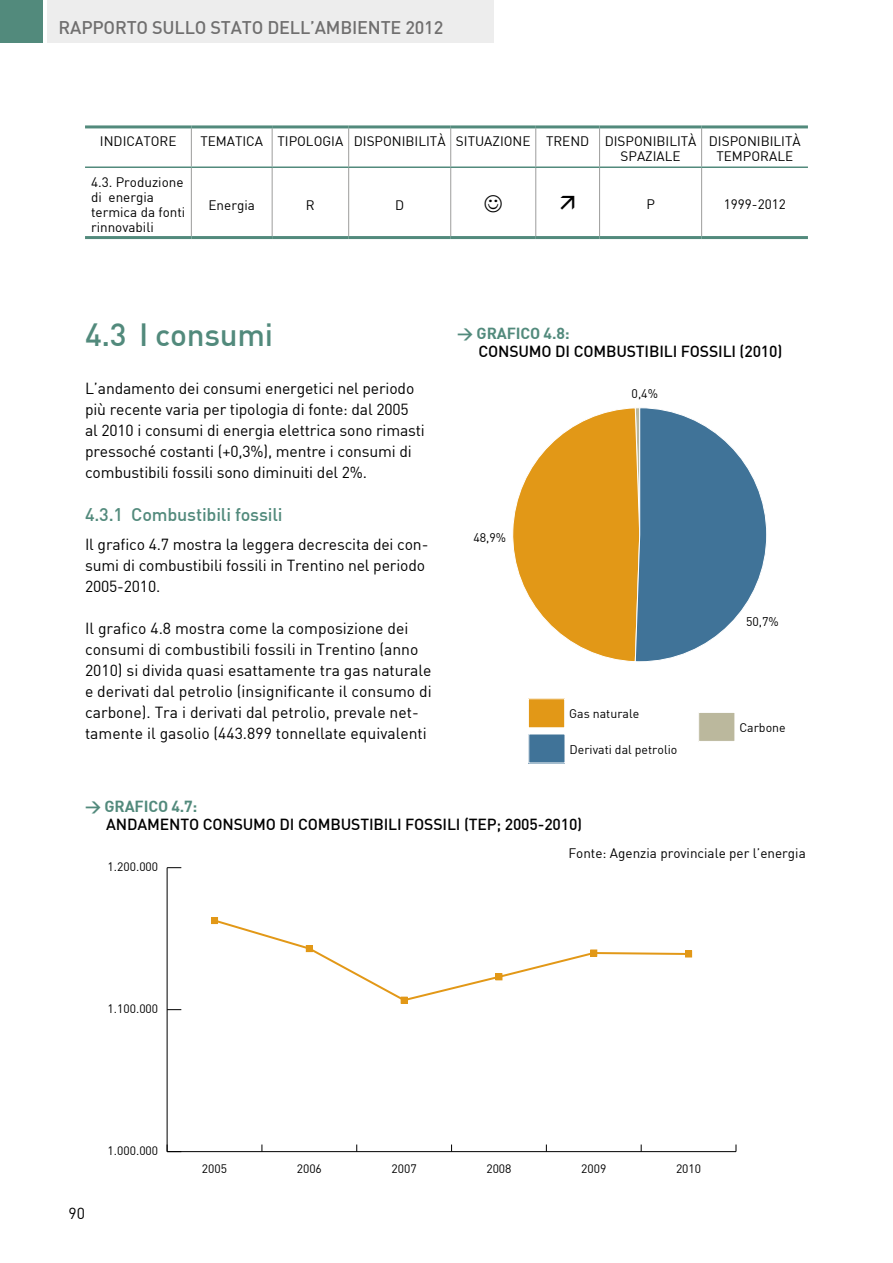
<style>
.page{position:relative;width:893px;height:1263px;background:#fff}
.page>*{position:absolute;margin:0;border:0;box-sizing:border-box;transform-origin:0 0}
.t1{font:500 31.5px "DIN";letter-spacing:-.01em;color:#528a7c}
.t2{font:500 18px "DIN";letter-spacing:-.01em;color:#706f6f}
.t3{font:500 18px "DIN";letter-spacing:-.01em;color:#528a7c}
.t4{font:15.75px/21px "DIN";letter-spacing:-.01em;color:#000}
.t5{font:500 15.75px "DIN";letter-spacing:-.01em;color:#000}
.t6{font:15.75px "DIN Bold";letter-spacing:-.01em;color:#528a7c}
.t7{font:13.5px/15px "DIN";color:#000}
.t8{font:12.3px "DIN";color:#000}
.t9{font:12px "DIN";color:#000}
</style>
<div class="page">
<hr style="left:191px;top:128px;width:1px;height:38px;background:#9d9d9c">
<hr style="left:272px;top:128px;width:1px;height:38px;background:#9d9d9c">
<hr style="left:348px;top:128px;width:1px;height:38px;background:#9d9d9c">
<hr style="left:450px;top:128px;width:1px;height:38px;background:#9d9d9c">
<hr style="left:535px;top:128px;width:1px;height:38px;background:#9d9d9c">
<hr style="left:599px;top:128px;width:1px;height:38px;background:#9d9d9c">
<hr style="left:701px;top:128px;width:1px;height:38px;background:#9d9d9c">
<hr style="left:191px;top:168px;width:1px;height:68px;background:#9d9d9c">
<hr style="left:272px;top:168px;width:1px;height:68px;background:#9d9d9c">
<hr style="left:348px;top:168px;width:1px;height:68px;background:#9d9d9c">
<hr style="left:450px;top:168px;width:1px;height:68px;background:#9d9d9c">
<hr style="left:535px;top:168px;width:1px;height:68px;background:#9d9d9c">
<hr style="left:599px;top:168px;width:1px;height:68px;background:#9d9d9c">
<hr style="left:701px;top:168px;width:1px;height:68px;background:#9d9d9c">
<hr style="left:85px;top:166px;width:106px;height:2px;background:#528a7c">
<hr style="left:191px;top:166px;width:81px;height:2px;background:#528a7c">
<hr style="left:272px;top:166px;width:77px;height:2px;background:#528a7c">
<hr style="left:349px;top:166px;width:102px;height:2px;background:#528a7c">
<hr style="left:451px;top:166px;width:85px;height:2px;background:#528a7c">
<hr style="left:536px;top:166px;width:64px;height:2px;background:#528a7c">
<hr style="left:600px;top:166px;width:102px;height:2px;background:#528a7c">
<hr style="left:702px;top:166px;width:106px;height:2px;background:#528a7c">
<hr style="left:85px;top:125px;width:106px;height:3px;background:#528a7c">
<hr style="left:191px;top:125px;width:81px;height:3px;background:#528a7c">
<hr style="left:272px;top:125px;width:77px;height:3px;background:#528a7c">
<hr style="left:349px;top:125px;width:102px;height:3px;background:#528a7c">
<hr style="left:451px;top:125px;width:85px;height:3px;background:#528a7c">
<hr style="left:536px;top:125px;width:64px;height:3px;background:#528a7c">
<hr style="left:600px;top:125px;width:102px;height:3px;background:#528a7c">
<hr style="left:702px;top:125px;width:106px;height:3px;background:#528a7c">
<hr style="left:85px;top:236px;width:106px;height:3px;background:#528a7c">
<hr style="left:191px;top:236px;width:81px;height:3px;background:#528a7c">
<hr style="left:272px;top:236px;width:77px;height:3px;background:#528a7c">
<hr style="left:349px;top:236px;width:102px;height:3px;background:#528a7c">
<hr style="left:451px;top:236px;width:85px;height:3px;background:#528a7c">
<hr style="left:536px;top:236px;width:64px;height:3px;background:#528a7c">
<hr style="left:600px;top:236px;width:102px;height:3px;background:#528a7c">
<hr style="left:702px;top:236px;width:106px;height:3px;background:#528a7c">
<hr style="left:167px;top:1151px;width:569px;height:1px;background:#000">
<hr style="left:167px;top:868px;width:1px;height:283px;background:#000">
<svg style="left:167px;top:1009px;width:14px;height:1px"></svg>
<svg style="left:167px;top:867px;width:14px;height:1px"></svg>
<div style="left:211px;top:917px;width:7px;height:7px;border:1px solid #e29817"></div>
<div style="left:401px;top:997px;width:7px;height:7px;border:1px solid #e29817"></div>
<svg style="left:212px;top:918px;width:480px;height:85px"></svg>
<div style="left:685px;top:950px;width:7px;height:7px;border:1px solid #e29817"></div>
<div style="left:699px;top:712px;width:36px;height:29px;background:#bbb89d"></div>
<div style="left:698px;top:712px;width:37px;height:30px;border:1px solid #fff"></div>
<div style="left:528px;top:699px;width:37px;height:29px;background:#e29817"></div>
<div style="left:528px;top:698px;width:37px;height:30px;border:1px solid #fff"></div>
<div style="left:529px;top:734px;width:36px;height:29px;background:#407398"></div>
<div style="left:528px;top:733px;width:37px;height:30px;border:1px solid #fff"></div>
<svg style="left:512px;top:407px;width:255px;height:255px"></svg>
<div style="left:0;top:0;width:43px;height:43px;background:#528a7c"></div>
<div style="left:47px;top:0;width:446px;height:43px;background:#ededed"></div>
<p class="t2" style="left:59px;top:16px;width:386px">RAPPORTO SULLO STATO DELL’AMBIENTE 2012</p>
<p class="t7" style="left:100px;top:134px;width:78px">INDICATORE</p>
<p class="t7" style="left:621px;top:134px;width:77px;text-indent:-420px">TEMATICA TIPOLOGIA DISPONIBILITÀ SITUAZIONE TREND DISPONIBILITÀ<br>SPAZIALE</p>
<p class="t7" style="left:709px;top:134px;width:93px;text-align:center">DISPONIBILITÀ<br>TEMPORALE</p>
<p class="t7" style="left:91px;top:174px;width:96px">4.3. Produzione di energia termica da fonti rinnovabili</p>
<p class="t7" style="left:209px;top:197px;width:48px">Energia</p>
<p class="t7" style="left:306px;top:197px;width:10px">R</p>
<p class="t7" style="left:395px;top:197px;width:11px">D</p>
<p class="t7" style="left:646px;top:196px;width:10px">P</p>
<p class="t7" style="left:724px;top:196px;width:64px">1999-2012</p>
<h1 class="t1" style="left:85px;top:314px;width:189px">4.3 I consumi</h1>
<p class="t4" style="left:85px;top:377px;width:341px">L’andamento dei consumi energetici nel periodo più recente varia per tipologia di fonte: dal 2005 al 2010 i consumi di energia elettrica sono rimasti pressoché costanti (+0,3%), mentre i consumi di combustibili fossili sono diminuiti del 2%.</p>
<p class="t3" style="left:85px;top:503px;width:199px">4.3.1 Combustibili fossili</p>
<p class="t4" style="left:85px;top:534px;width:345px">Il grafico 4.7 mostra la leggera decrescita dei con&shy;sumi di combustibili fossili in Trentino nel periodo<br>2005-2010.</p>
<p class="t4" style="left:85px;top:618px;width:348px">Il grafico 4.8 mostra come la composizione dei consumi di combustibili fossili in Trentino (anno 2010) si divida quasi esattamente tra gas naturale e derivati dal petrolio (insignificante il consumo di carbone). Tra i derivati dal petrolio, prevale net&shy;tamente il gasolio (443.899 tonnellate equivalenti</p>
<p class="t6" style="left:457px;top:323px;width:114px">&gt; GRAFICO 4.8:</p>
<p class="t5" style="left:478px;top:341px;width:306px">CONSUMO DI COMBUSTIBILI FOSSILI (2010)</p>
<p class="t8" style="left:473px;top:529px;width:34px">48,9%</p>
<p class="t8" style="left:632px;top:386px;width:28px">0,4%</p>
<p class="t8" style="left:569px;top:706px;width:71px">Gas naturale</p>
<p class="t8" style="left:570px;top:741px;width:109px">Derivati dal petrolio</p>
<p class="t8" style="left:746px;top:613px;width:34px">50,7%</p>
<p class="t8" style="left:739px;top:720px;width:48px">Carbone</p>
<p class="t6" style="left:85px;top:796px;width:114px">&gt; GRAFICO 4.7:</p>
<p class="t5" style="left:106px;top:814px;width:477px">ANDAMENTO CONSUMO DI COMBUSTIBILI FOSSILI (TEP; 2005-2010)</p>
<p class="t7" style="left:568px;top:845px;width:239px">Fonte: Agenzia provinciale per l’energia</p>
<p class="t9" style="left:108px;top:859px;width:52px">1.200.000</p>
<p class="t9" style="left:108px;top:1001px;width:52px">1.100.000</p>
<p class="t4" style="left:69px;top:1202px;width:18px">90</p>
<p class="t9" style="left:108px;top:1143px;width:52px">1.000.000</p>
<p class="t9" style="left:202px;top:1161px;width:27px">2005</p>
<p class="t9" style="left:297px;top:1161px;width:27px">2006</p>
<p class="t9" style="left:392px;top:1161px;width:27px">2007</p>
<p class="t9" style="left:486px;top:1161px;width:27px">2008</p>
<p class="t9" style="left:581px;top:1161px;width:27px">2009</p>
<p class="t9" style="left:676px;top:1161px;width:27px">2010</p>
</div>
